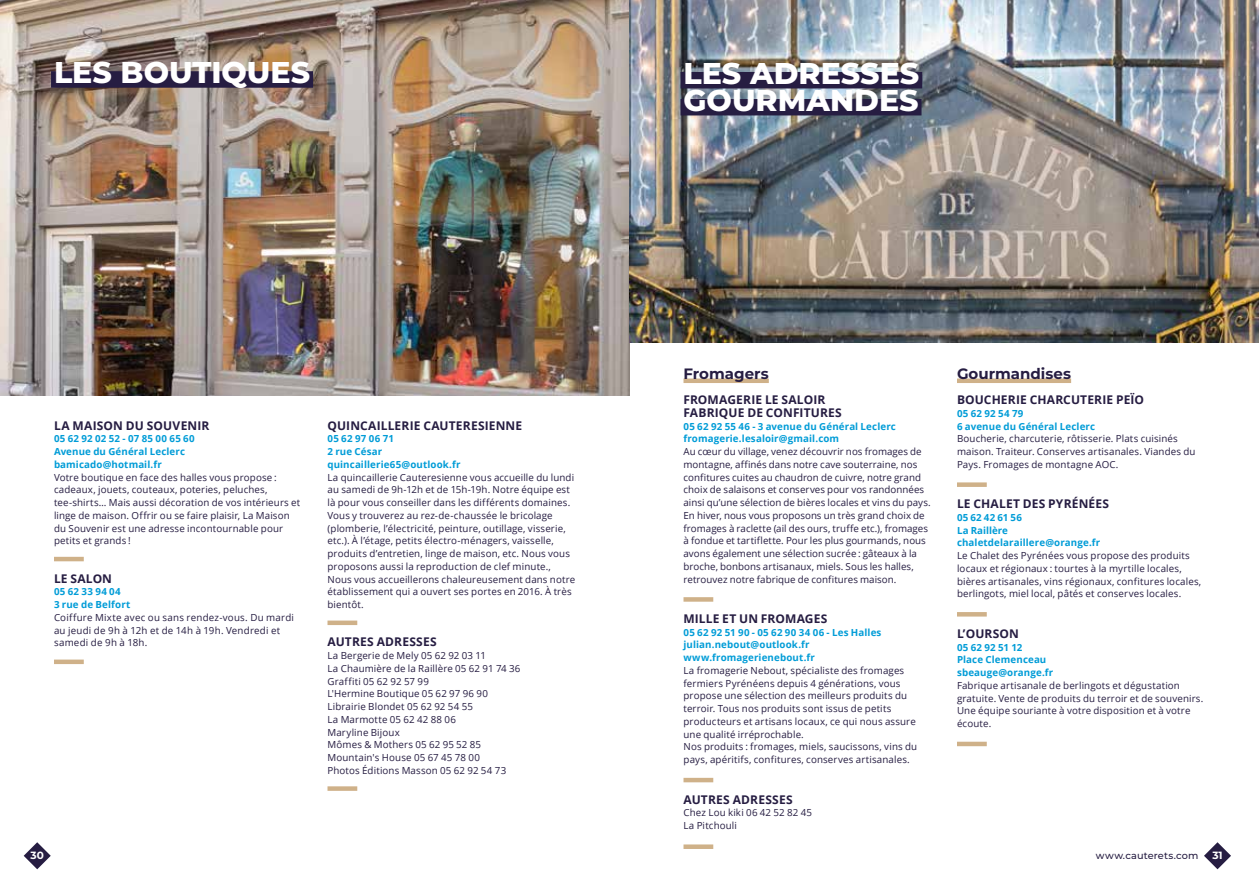
<style>
.page{position:relative;width:1259px;height:893px;background:#fff}
.page>*{position:absolute;margin:0;border:0;box-sizing:border-box;transform-origin:0 0}
.t1{font:800 30px/27px "Montserrat";color:#fff}
.t2{font:700 15px "Montserrat";color:#261d42}
.t3{font:700 12px/12.8px "Open Sans";letter-spacing:.01em;color:#261d42}
.t4{font:700 10.5px "Montserrat";color:#fff}
.t5{font:9.75px/12.8px "Open Sans";letter-spacing:.015em;color:#261d42}
.t6{font:700 9.75px/12.8px "Open Sans";letter-spacing:.015em;color:#009cd7}
.t7{font:500 9.75px "Montserrat";letter-spacing:.015em;color:#261d42}
</style>
<div class="page">
<svg style="left:24px;top:842px;width:27px;height:27px"></svg>
<svg style="left:1204px;top:842px;width:27px;height:27px"></svg>
<img style="left:0;top:0;width:629px;height:395px">
<hr style="left:54px;top:557px;width:30px;height:4px;background:#cfb189">
<hr style="left:54px;top:660px;width:30px;height:4px;background:#cfb189">
<hr style="left:327px;top:621px;width:30px;height:4px;background:#cfb189">
<div style="left:327px;top:786px;width:30px;height:5px;background:#cfb189"></div>
<div style="left:51px;top:71px;width:262px;height:17px;background:#261d42"></div>
<hr style="left:683px;top:379px;width:86px;height:4px;background:#cfb189">
<div style="left:683px;top:597px;width:30px;height:5px;background:#cfb189"></div>
<hr style="left:683px;top:778px;width:30px;height:4px;background:#cfb189">
<div style="left:683px;top:844px;width:30px;height:5px;background:#cfb189"></div>
<hr style="left:957px;top:379px;width:114px;height:4px;background:#cfb189">
<div style="left:957px;top:482px;width:29px;height:5px;background:#cfb189"></div>
<div style="left:957px;top:612px;width:29px;height:5px;background:#cfb189"></div>
<hr style="left:957px;top:742px;width:29px;height:4px;background:#cfb189">
<img style="left:629px;top:0;width:630px;height:342px">
<div style="left:680px;top:72px;width:242px;height:16px;background:#261d42"></div>
<div style="left:680px;top:99px;width:241px;height:16px;background:#261d42"></div>
<h1 class="t1" style="left:54px;top:57px;width:258px">LES BOUTIQUES</h1>
<p class="t3" style="left:54px;top:418px;width:157px">LA MAISON DU SOUVENIR</p>
<p class="t6" style="left:54px;top:432px;width:142px">05 62 92 02 52 - 07 85 00 65 60<br>Avenue du Général Leclerc bamicado@hotmail.fr</p>
<p class="t5" style="left:54px;top:470px;width:248px">Votre boutique en face des halles vous propose : cadeaux, jouets, couteaux, poteries, peluches, tee-shirts… Mais aussi décoration de vos intérieurs et linge de maison. Offrir ou se faire plaisir, La Maison du Souvenir est une adresse incontournable pour petits et grands !</p>
<p class="t3" style="left:54px;top:571px;width:60px">LE SALON</p>
<p class="t6" style="left:54px;top:585px;width:78px">05 62 33 94 04<br>3 rue de Belfort</p>
<p class="t5" style="left:54px;top:611px;width:241px">Coiffure Mixte avec ou sans rendez-vous. Du mardi au jeudi de 9h à 12h et de 14h à 19h. Vendredi et samedi de 9h à 18h.</p>
<p class="t3" style="left:327px;top:418px;width:196px">QUINCAILLERIE CAUTERESIENNE</p>
<p class="t6" style="left:327px;top:432px;width:134px">05 62 97 06 71<br>2 rue César quincaillerie65@outlook.fr</p>
<p class="t5" style="left:327px;top:470px;width:249px">La quincaillerie Cauteresienne vous accueille du lundi au samedi de 9h-12h et de 15h-19h. Notre équipe est là pour vous conseiller dans les différents domaines.<br>Vous y trouverez au rez-de-chaussée le bricolage (plomberie, l’électricité, peinture, outillage, visserie, etc.). À l’étage, petits électro-ménagers, vaisselle, produits d’entretien, linge de maison, etc. Nous vous proposons aussi la reproduction de clef minute., Nous vous accueillerons chaleureusement dans notre établissement qui a ouvert ses portes en 2016. À très bientôt.</p>
<p class="t3" style="left:327px;top:635px;width:111px">AUTRES ADRESSES</p>
<p class="t5" style="left:327px;top:649px;width:194px">La Bergerie de Mely 05 62 92 03 11<br>La Chaumière de la Raillère 05 62 91 74 36<br>Graffiti 05 62 92 57 99<br>L'Hermine Boutique 05 62 97 96 90<br>Librairie Blondet 05 62 92 54 55<br>La Marmotte 05 62 42 88 06<br>Maryline Bijoux<br>Mômes &amp; Mothers 05 62 95 52 85<br>Mountain's House 05 67 45 78 00<br>Photos Éditions Masson 05 62 92 54 73</p>
<h1 class="t1" style="left:683px;top:58px;width:237px">LES ADRESSES<br>GOURMANDES</h1>
<h2 class="t2" style="left:683px;top:362px;width:87px">Fromagers</h2>
<p class="t3" style="left:683px;top:393px;width:160px">FROMAGERIE LE SALOIR<br>FABRIQUE DE CONFITURES</p>
<p class="t6" style="left:683px;top:419px;width:214px">05 62 92 55 46 - 3 avenue du Général Leclerc fromagerie.lesaloir@gmail.com</p>
<p class="t5" style="left:683px;top:445px;width:249px">Au cœur du village, venez découvrir nos fromages de montagne, affinés dans notre cave souterraine, nos confitures cuites au chaudron de cuivre, notre grand choix de salaisons et conserves pour vos randonnées ainsi qu’une sélection de bières locales et vins du pays.<br>En hiver, nous vous proposons un très grand choix de fromages à raclette (ail des ours, truffe etc.), fromages à fondue et tartiflette. Pour les plus gourmands, nous avons également une sélection sucrée : gâteaux à la broche, bonbons artisanaux, miels. Sous les halles, retrouvez notre fabrique de confitures maison.</p>
<p class="t3" style="left:683px;top:612px;width:145px">MILLE ET UN FROMAGES</p>
<p class="t6" style="left:683px;top:625px;width:199px">05 62 92 51 90 - 05 62 90 34 06 - Les Halles julian.nebout@outlook.fr www.fromagerienebout.fr</p>
<p class="t5" style="left:683px;top:664px;width:235px">La fromagerie Nebout, spécialiste des fromages fermiers Pyrénéens depuis 4 générations, vous propose une sélection des meilleurs produits du terroir. Tous nos produits sont issus de petits producteurs et artisans locaux, ce qui nous assure une qualité irréprochable.<br>Nos produits : fromages, miels, saucissons, vins du pays, apéritifs, confitures, conserves artisanales.</p>
<p class="t3" style="left:683px;top:792px;width:111px">AUTRES ADRESSES</p>
<p class="t5" style="left:683px;top:806px;width:130px">Chez Lou kiki 06 42 52 82 45<br>La Pitchouli</p>
<h2 class="t2" style="left:957px;top:362px;width:116px">Gourmandises</h2>
<p class="t3" style="left:957px;top:393px;width:189px">BOUCHERIE CHARCUTERIE PEÏO</p>
<p class="t6" style="left:957px;top:407px;width:140px">05 62 92 54 79<br>6 avenue du Général Leclerc</p>
<p class="t5" style="left:957px;top:432px;width:240px">Boucherie, charcuterie, rôtisserie. Plats cuisinés maison. Traiteur. Conserves artisanales. Viandes du<br>Pays. Fromages de montagne AOC.</p>
<p class="t3" style="left:957px;top:497px;width:154px">LE CHALET DES PYRÉNÉES</p>
<p class="t6" style="left:957px;top:511px;width:145px">05 62 42 61 56<br>La Raillère chaletdelaraillere@orange.fr</p>
<p class="t5" style="left:957px;top:549px;width:246px">Le Chalet des Pyrénées vous propose des produits locaux et régionaux : tourtes à la myrtille locales, bières artisanales, vins régionaux, confitures locales, berlingots, miel local, pâtés et conserves locales.</p>
<p class="t3" style="left:957px;top:627px;width:64px">L’OURSON</p>
<p class="t6" style="left:957px;top:640px;width:98px">05 62 92 51 12<br>Place Clemenceau sbeauge@orange.fr</p>
<p class="t5" style="left:957px;top:679px;width:248px">Fabrique artisanale de berlingots et dégustation gratuite. Vente de produits du terroir et de souvenirs.<br>Une équipe souriante à votre disposition et à votre écoute.</p>
<p class="t4" style="left:31px;top:848px;width:15px">30</p>
<p class="t7" style="left:1095px;top:849px;width:104px">www.cauterets.com</p>
<p class="t4" style="left:1212px;top:848px;width:12px">31</p>
</div>
